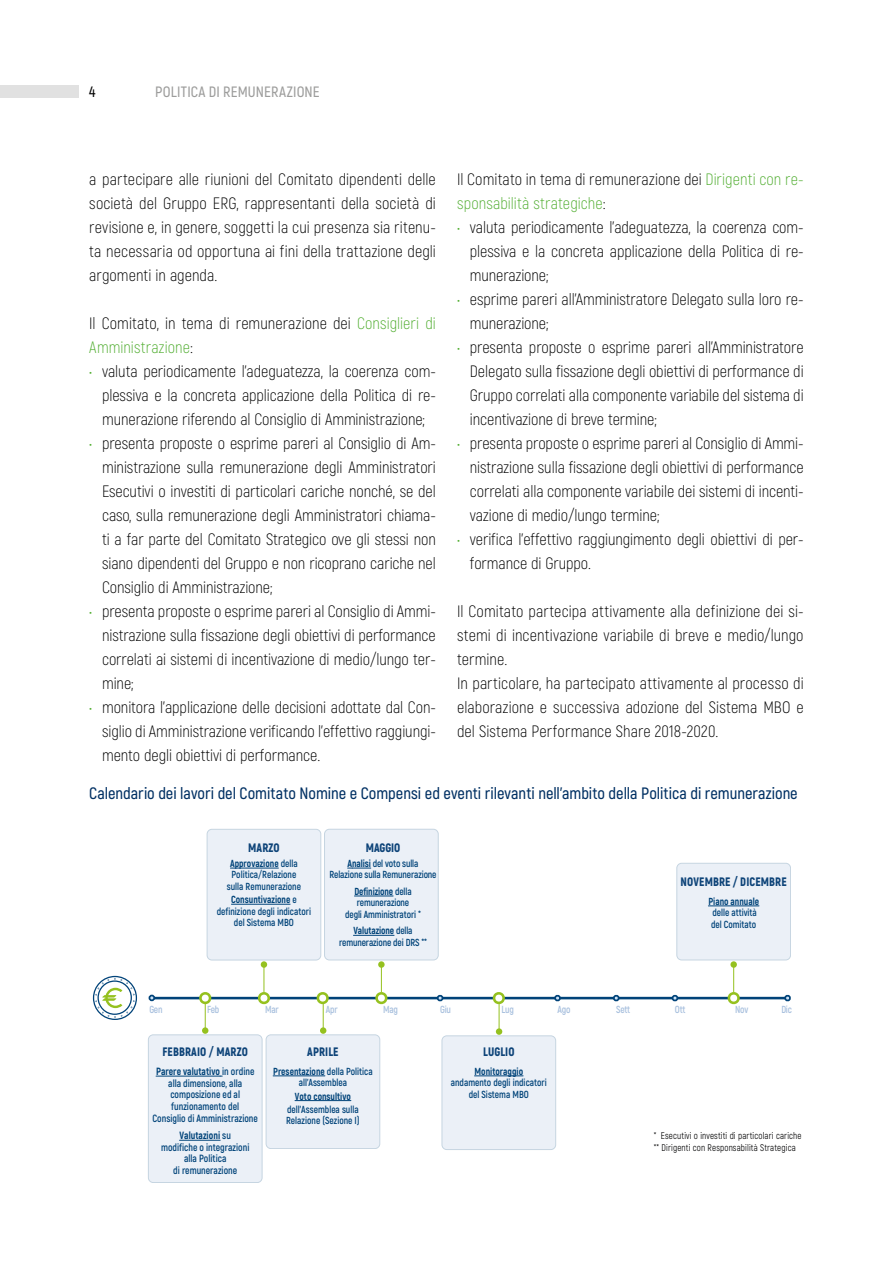
<style>
.page{position:relative;width:893px;height:1263px;background:#fff}
.page>*{position:absolute;margin:0;border:0;box-sizing:border-box;transform-origin:0 0}
.t1{font:300 16.5px/24px "Akrobat";letter-spacing:-.005em;color:#000;text-align:justify}
.t2{font:600 16.5px "Akrobat";color:#003063}
.t3{font:300 16.5px/24px "Akrobat";letter-spacing:.005em;color:#52ae32}
.t4{font:600 15px "Akrobat";letter-spacing:.005em;color:#9d9d9c}
.t5{font:600 15px "Akrobat";color:#000}
.t6{font:900 12.3px "Akrobat";letter-spacing:.01em;color:#0e4479;scale:.93 1}
.t7{font:700 10.5px/11.7px "Akrobat";color:#004379;text-align:center;scale:.93 1}
.t8{font:700 10.2px/11.4px "Akrobat";color:#004379;text-align:center;scale:.93 1}
.t9{font:800 10.2px "Akrobat";color:#004379;scale:.93 1}
.t10{font:700 10.2px "Akrobat";letter-spacing:-.025em;color:#a8c0de;scale:.93 1}
.t11{font:9.75px/12px "Akrobat";letter-spacing:.015em;color:#020203;scale:.93 1}
.s1{color:#52ae32}
.s2{color:#000}
.s3{font-weight:800}
</style>
<div class="page">
<div style="left:0;top:85px;width:79px;height:13px;background:#e1e1e1"></div>
<div style="left:207px;top:829px;width:114px;height:131px;background:#ebf0f7;border-radius:5px"></div>
<div style="left:207px;top:829px;width:114px;height:131px;border:1px solid #004379;border-radius:5px"></div>
<div style="left:261px;top:961px;width:6px;height:7px;background:#95c11f;border-radius:50%"></div>
<div style="left:148px;top:1035px;width:114px;height:147px;background:#ebf0f7;border-radius:5px"></div>
<div style="left:148px;top:1034px;width:115px;height:149px;border:1px solid #004379;border-radius:5px"></div>
<div style="left:202px;top:1027px;width:6px;height:7px;background:#95c11f;border-radius:50%"></div>
<hr style="left:156px;top:1076px;width:64px;height:1px;background:#004379">
<hr style="left:180px;top:1140px;width:40px;height:1px;background:#004379">
<hr style="left:151px;top:997px;width:637px;height:2px;background:#004379">
<svg style="left:149px;top:995px;width:6px;height:6px"></svg>
<svg style="left:782px;top:994px;width:9px;height:8px"></svg>
<svg style="left:670px;top:994px;width:9px;height:8px"></svg>
<svg style="left:611px;top:994px;width:9px;height:8px"></svg>
<svg style="left:552px;top:994px;width:10px;height:8px"></svg>
<svg style="left:255px;top:964px;width:16px;height:41px"></svg>
<svg style="left:196px;top:992px;width:16px;height:39px"></svg>
<svg style="left:435px;top:994px;width:9px;height:8px"></svg>
<hr style="left:230px;top:868px;width:49px;height:1px;background:#004379">
<hr style="left:231px;top:904px;width:59px;height:1px;background:#004379">
<div style="left:266px;top:1035px;width:114px;height:113px;background:#ebf0f7;border-radius:5px"></div>
<div style="left:266px;top:1034px;width:114px;height:115px;border:1px solid #004379;border-radius:5px"></div>
<svg style="left:314px;top:992px;width:16px;height:39px"></svg>
<div style="left:320px;top:1027px;width:6px;height:7px;background:#95c11f;border-radius:50%"></div>
<hr style="left:273px;top:1075px;width:52px;height:1px;background:#004379">
<hr style="left:295px;top:1100px;width:56px;height:1px;background:#004379">
<div style="left:325px;top:829px;width:113px;height:131px;background:#ebf0f7;border-radius:5px"></div>
<div style="left:324px;top:829px;width:115px;height:131px;border:1px solid #004379;border-radius:5px"></div>
<svg style="left:372px;top:966px;width:16px;height:39px"></svg>
<svg style="left:378px;top:961px;width:7px;height:7px"></svg>
<svg style="left:348px;top:868px;width:23px;height:1px"></svg>
<hr style="left:354px;top:896px;width:39px;height:1px;background:#004379">
<hr style="left:353px;top:935px;width:41px;height:1px;background:#004379">
<div style="left:442px;top:1036px;width:114px;height:113px;background:#ebf0f7;border-radius:5px"></div>
<div style="left:441px;top:1035px;width:115px;height:115px;border:1px solid #004379;border-radius:5px"></div>
<svg style="left:490px;top:992px;width:16px;height:40px"></svg>
<div style="left:496px;top:1028px;width:6px;height:7px;background:#95c11f;border-radius:50%"></div>
<hr style="left:474px;top:1075px;width:49px;height:1px;background:#004379">
<div style="left:677px;top:863px;width:113px;height:97px;background:#ebf0f7;border-radius:5px"></div>
<div style="left:676px;top:863px;width:115px;height:97px;border:1px solid #004379;border-radius:5px"></div>
<hr style="left:708px;top:906px;width:51px;height:1px;background:#004379">
<svg style="left:725px;top:966px;width:16px;height:39px"></svg>
<div style="left:730px;top:961px;width:7px;height:7px;background:#95c11f;border-radius:50%"></div>
<div style="left:93px;top:976px;width:44px;height:44px;border:1px solid #004379;border-radius:50%"></div>
<svg style="left:95px;top:977px;width:40px;height:41px"></svg>
<div style="left:97px;top:980px;width:35px;height:35px;border:1px solid #004379;border-radius:50%"></div>
<p class="t5" style="left:89px;top:82px;width:8px">4</p>
<p class="t4" style="left:155px;top:82px;width:166px">POLITICA DI REMUNERAZIONE</p>
<p class="t1" style="left:89px;top:167px;width:348px">a partecipare alle riunioni del Comitato dipendenti delle società del Gruppo ERG, rappresentanti della società di revisione e, in genere, soggetti la cui presenza sia ritenu&shy;ta necessaria od opportuna ai fini della trattazione degli argomenti in agenda.</p>
<p class="t1" style="left:89px;top:311px;width:348px">Il Comitato, in tema di remunerazione dei <span class="s1">Consiglieri di<br>Amministrazione</span>:</p>
<p class="t1" style="left:102px;top:359px;width:335px;text-indent:-13px"><span class="s1">•</span> valuta periodicamente l’adeguatezza, la coerenza com&shy;plessiva e la concreta applicazione della Politica di re&shy;munerazione riferendo al Consiglio di Amministrazione;</p>
<p class="t1" style="left:102px;top:431px;width:335px;text-indent:-13px"><span class="s1">•</span> presenta proposte o esprime pareri al Consiglio di Am&shy;ministrazione sulla remunerazione degli Amministratori Esecutivi o investiti di particolari cariche nonché, se del caso, sulla remunerazione degli Amministratori chiama&shy;ti a far parte del Comitato Strategico ove gli stessi non siano dipendenti del Gruppo e non ricoprano cariche nel Consiglio di Amministrazione;</p>
<p class="t1" style="left:102px;top:599px;width:335px;text-indent:-13px"><span class="s1">•</span> presenta proposte o esprime pareri al Consiglio di Ammi&shy;nistrazione sulla fissazione degli obiettivi di performance correlati ai sistemi di incentivazione di medio/lungo ter&shy;mine;</p>
<p class="t1" style="left:102px;top:695px;width:335px;text-indent:-13px"><span class="s1">•</span> monitora l’applicazione delle decisioni adottate dal Con&shy;siglio di Amministrazione verificando l’effettivo raggiungi&shy;mento degli obiettivi di performance.</p>
<p class="t3" style="left:457px;top:167px;width:348px"><span class="s2">Il Comitato in tema di remunerazione dei</span> Dirigenti con re&shy;sponsabilità strategiche<span class="s2">:</span></p>
<p class="t1" style="left:470px;top:215px;width:335px;text-indent:-13px"><span class="s1">•</span> valuta periodicamente l’adeguatezza, la coerenza com&shy;plessiva e la concreta applicazione della Politica di re&shy;munerazione;</p>
<p class="t1" style="left:470px;top:287px;width:335px;text-indent:-13px"><span class="s1">•</span> esprime pareri all’Amministratore Delegato sulla loro re&shy;munerazione;</p>
<p class="t1" style="left:470px;top:335px;width:335px;text-indent:-13px"><span class="s1">•</span> presenta proposte o esprime pareri all’Amministratore Delegato sulla fissazione degli obiettivi di performance di Gruppo correlati alla componente variabile del sistema di incentivazione di breve termine;</p>
<p class="t1" style="left:470px;top:431px;width:335px;text-indent:-13px"><span class="s1">•</span> presenta proposte o esprime pareri al Consiglio di Ammi&shy;nistrazione sulla fissazione degli obiettivi di performance correlati alla componente variabile dei sistemi di incenti&shy;vazione di medio/lungo termine;</p>
<p class="t1" style="left:470px;top:527px;width:335px;text-indent:-13px"><span class="s1">•</span> verifica l’effettivo raggiungimento degli obiettivi di per&shy;formance di Gruppo.</p>
<p class="t1" style="left:457px;top:599px;width:348px;text-align:left">Il Comitato partecipa attivamente alla definizione dei si&shy;stemi di incentivazione variabile di breve e medio/lungo termine.<br>In particolare, ha partecipato attivamente al processo di elaborazione e successiva adozione del Sistema MBO e del Sistema Performance Share 2018-2020.</p>
<p class="t2" style="left:89px;top:783px;width:710px">Calendario dei lavori del Comitato Nomine e Compensi ed eventi rilevanti nell’ambito della Politica di remunerazione</p>
<p class="t6" style="left:248px;top:839px;width:35px">MARZO</p>
<p class="t8" style="left:227px;top:858px;width:81px"><span class="s3">Approvazione</span> della<br>Politica/Relazione sulla Remunerazione</p>
<p class="t8" style="left:217px;top:894px;width:103px"><span class="s3">Consuntivazione</span> e definizione degli indicatori del Sistema MBO</p>
<p class="t6" style="left:366px;top:839px;width:38px">MAGGIO</p>
<p class="t8" style="left:329px;top:858px;width:117px"><span class="s3">Analisi</span> del voto sulla<br>Relazione sulla Remunerazione</p>
<p class="t8" style="left:345px;top:886px;width:83px"><span class="s3">Definizione</span> della remunerazione<br>degli Amministratori *</p>
<p class="t8" style="left:339px;top:925px;width:96px"><span class="s3">Valutazione</span> della remunerazione dei DRS **</p>
<p class="t6" style="left:681px;top:873px;width:116px">NOVEMBRE / DICEMBRE</p>
<p class="t9" style="left:708px;top:895px;width:56px">Piano annuale</p>
<p class="t8" style="left:711px;top:907px;width:51px;text-align:left">delle attività del Comitato</p>
<p class="t10" style="left:149px;top:1003px;width:16px">Gen</p>
<p class="t10" style="left:207px;top:1003px;width:15px">Feb</p>
<p class="t10" style="left:265px;top:1003px;width:16px">Mar</p>
<p class="t10" style="left:326px;top:1003px;width:14px">Apr</p>
<p class="t10" style="left:383px;top:1003px;width:17px">Mag</p>
<p class="t10" style="left:440px;top:1003px;width:13px">Giu</p>
<p class="t10" style="left:501px;top:1003px;width:15px">Lug</p>
<p class="t10" style="left:557px;top:1003px;width:15px">Ago</p>
<p class="t10" style="left:616px;top:1003px;width:17px">Sett</p>
<p class="t10" style="left:675px;top:1003px;width:13px">Ott</p>
<p class="t10" style="left:735px;top:1003px;width:16px">Nov</p>
<p class="t10" style="left:781px;top:1003px;width:13px">Dic</p>
<p class="t6" style="left:163px;top:1043px;width:93px">FEBBRAIO / MARZO</p>
<p class="t7" style="left:153px;top:1065px;width:115px"><span class="s3">Parere valutativo</span> in ordine alla dimensione, alla composizione ed al funzionamento del<br>Consiglio di Amministrazione</p>
<p class="t7" style="left:161px;top:1130px;width:97px"><span class="s3">Valutazioni</span> su modifiche o integrazioni alla Politica<br>di remunerazione</p>
<p class="t6" style="left:307px;top:1043px;width:35px">APRILE</p>
<p class="t8" style="left:273px;top:1065px;width:109px"><span class="s3">Presentazione</span> della Politica all'Assemblea</p>
<p class="t9" style="left:295px;top:1089px;width:62px">Voto consultivo</p>
<p class="t8" style="left:286px;top:1103px;width:81px;text-align:left">dell’Assemblea sulla<br>Relazione (Sezione I)</p>
<p class="t6" style="left:483px;top:1043px;width:35px">LUGLIO</p>
<p class="t9" style="left:474px;top:1065px;width:54px">Monitoraggio</p>
<p class="t8" style="left:451px;top:1077px;width:105px">andamento degli indicatori del Sistema MBO</p>
<p class="t11" style="left:654px;top:1130px;width:160px">* Esecutivi o investiti di particolari cariche ** Dirigenti con Responsabilità Strategica</p>
</div>
